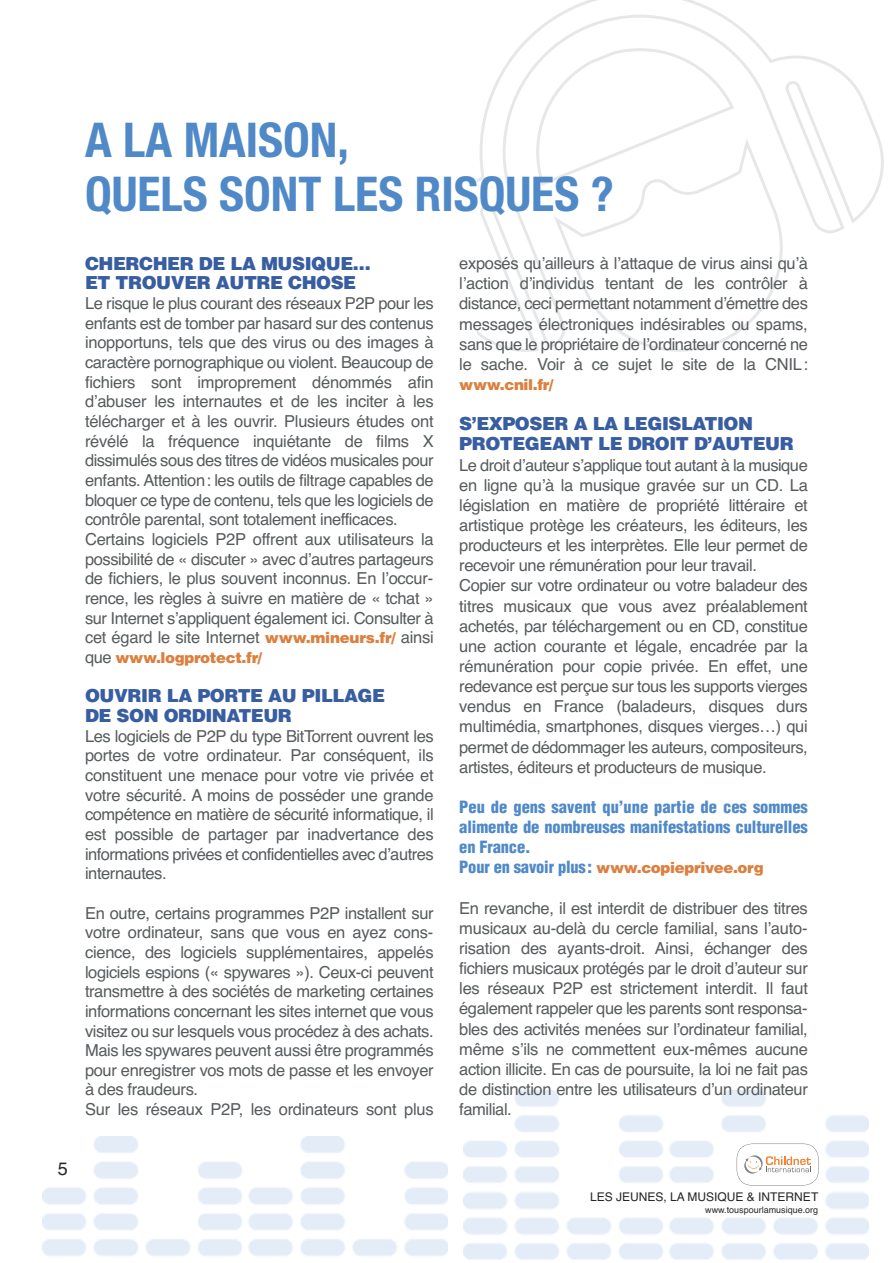
<style>
.page{position:relative;width:893px;height:1263px;background:#fff}
.page>*{position:absolute;margin:0;border:0;box-sizing:border-box;transform-origin:0 0}
.t1{font:700 condensed 48px/54px "Helvetica Neue";color:#5089c8}
.t2{font:900 18px/19.6px "Helvetica";letter-spacing:-.025em;color:#385da1}
.t3{font:18px "Helvetica";color:#272627}
.t4{font:16.5px/19.6px "Helvetica";letter-spacing:-.025em;color:#575b5d}
.t5{font:900 condensed 16.5px/20.1px "Helvetica";letter-spacing:-.005em;color:#5089c8;text-align:justify}
.t6{font:900 15px "Helvetica";letter-spacing:-.025em;color:#dc803f}
.t7{font:12px "Helvetica";color:#272627}
.t8{font:9px "Helvetica";color:#272627}
.s1{font-weight:900;font-size:15px;color:#dc803f}
.s2{font-weight:400;font-size:16.5px;color:#575b5d}
.s3{font-stretch:condensed;font-size:16.5px;color:#5089c8}
</style>
<div class="page">
<svg style="left:477px;top:0;width:407px;height:352px"></svg>
<img style="left:42px;top:1136px;width:406px;height:120px">
<img style="left:463px;top:1090px;width:406px;height:170px">
<div style="left:720px;top:1140px;width:102px;height:49px;background:#fff"></div>
<svg style="left:737px;top:1144px;width:81px;height:41px"></svg>
<div style="left:566px;top:1189px;width:252px;height:28px;background:#fff"></div>
<p class="t3" style="left:58px;top:1162px;width:12px">5</p>
<h1 class="t1" style="left:85px;top:117px;width:530px">A LA MAISON,<br>QUELS SONT LES RISQUES ?</h1>
<p class="t2" style="left:85px;top:255px;width:287px">CHERCHER DE LA MUSIQUE…<br>ET TROUVER AUTRE CHOSE</p>
<p class="t4" style="left:85px;top:295px;width:350px">Le risque le plus courant des réseaux P2P pour les enfants est de tomber par hasard sur des contenus inopportuns, tels que des virus ou des images à caractère pornographique ou violent. Beaucoup de fichiers sont improprement dénommés afin dʼabuser les internautes et de les inciter à les télécharger et à les ouvrir. Plusieurs études ont révélé la fréquence inquiétante de films X dissimulés sous des titres de vidéos musicales pour enfants. Attention: les outils de filtrage capables de bloquer ce type de contenu, tels que les logiciels de contrôle parental, sont totalement inefficaces.<br>Certains logiciels P2P offrent aux utilisateurs la possibilité de « discuter » avec dʼautres partageurs de fichiers, le plus souvent inconnus. En lʼoccur - rence, les règles à suivre en matière de « tchat » sur Internet sʼappliquent également ici. Consulter à cet égard le site Internet <span class="s1">www.mineurs.fr/</span> ainsi</p>
<p class="t6" style="left:85px;top:652px;width:179px"><span class="s2">que</span> www.logprotect.fr/</p>
<p class="t2" style="left:85px;top:687px;width:302px">OUVRIR LA PORTE AU PILLAGE<br>DE SON ORDINATEUR</p>
<p class="t4" style="left:85px;top:727px;width:350px;text-align:justify">Les logiciels de P2P du type BitTorrent ouvrent les portes de votre ordinateur. Par conséquent, ils constituent une menace pour votre vie privée et votre sécurité. A moins de posséder une grande compétence en matière de sécurité informatique, il est possible de partager par inadvertance des informations privées et confidentielles avec dʼautres internautes.</p>
<p class="t4" style="left:85px;top:904px;width:350px">En outre, certains programmes P2P installent sur votre ordinateur, sans que vous en ayez cons - cience, des logiciels supplémentaires, appelés logiciels espions (« spywares »). Ceux-ci peuvent transmettre à des sociétés de marketing certaines informations concernant les sites internet que vous visitez ou sur lesquels vous procédez à des achats.<br>Mais les spywares peuvent aussi être programmés pour enregistrer vos mots de passe et les envoyer à des fraudeurs.<br>Sur les réseaux P2P, les ordinateurs sont plus</p>
<p class="t4" style="left:459px;top:255px;width:350px;line-height:20.1px;text-align:justify">exposés quʼailleurs à lʼattaque de virus ainsi quʼà lʼaction dʼindividus tentant de les contrôler à distance, ceci permettant notamment dʼémettre des messages électroniques indésirables ou spams, sans que le propriétaire de lʼordinateur concerné ne le sache. Voir à ce sujet le site de la CNIL:</p>
<p class="t6" style="left:459px;top:379px;width:96px">www.cnil.fr/</p>
<p class="t2" style="left:459px;top:415px;width:336px;line-height:20.1px">S’EXPOSER A LA LEGISLATION<br>PROTEGEANT LE DROIT D’AUTEUR</p>
<p class="t4" style="left:459px;top:456px;width:350px;line-height:20.1px">Le droit dʼauteur sʼapplique tout autant à la musique en ligne quʼà la musique gravée sur un CD. La législation en matière de propriété littéraire et artistique protège les créateurs, les éditeurs, les producteurs et les interprètes. Elle leur permet de recevoir une rémunération pour leur travail.<br>Copier sur votre ordinateur ou votre baladeur des titres musicaux que vous avez préalablement achetés, par téléchargement ou en CD, constitue une action courante et légale, encadrée par la rémunération pour copie privée. En effet, une redevance est perçue sur tous les supports vierges vendus en France (baladeurs, disques durs multimédia, smartphones, disques vierges…) qui permet de dédommager les auteurs, compositeurs, artistes, éditeurs et producteurs de musique.</p>
<p class="t5" style="left:459px;top:798px;width:350px">Peu de gens savent qu’une partie de ces sommes alimente de nombreuses manifestations culturelles en France.</p>
<p class="t6" style="left:459px;top:863px;width:306px"><span class="s3">Pour en savoir plus:</span> www.copieprivee.org</p>
<p class="t4" style="left:459px;top:899px;width:350px;line-height:20.1px;text-align:justify">En revanche, il est interdit de distribuer des titres musicaux au-delà du cercle familial, sans lʼauto - risation des ayants-droit. Ainsi, échanger des fichiers musicaux protégés par le droit dʼauteur sur les réseaux P2P est strictement interdit. Il faut également rappeler que les parents sont responsa - bles des activités menées sur lʼordinateur familial, même sʼils ne commettent eux-mêmes aucune action illicite. En cas de poursuite, la loi ne fait pas de distinction entre les utilisateurs dʼun ordinateur familial.</p>
<p class="t7" style="left:590px;top:1192px;width:230px">LES JEUNES, LA MUSIQUE &amp; INTERNET</p>
<p class="t8" style="left:705px;top:1206px;width:115px">www.touspourlamusique.org</p>
</div>
